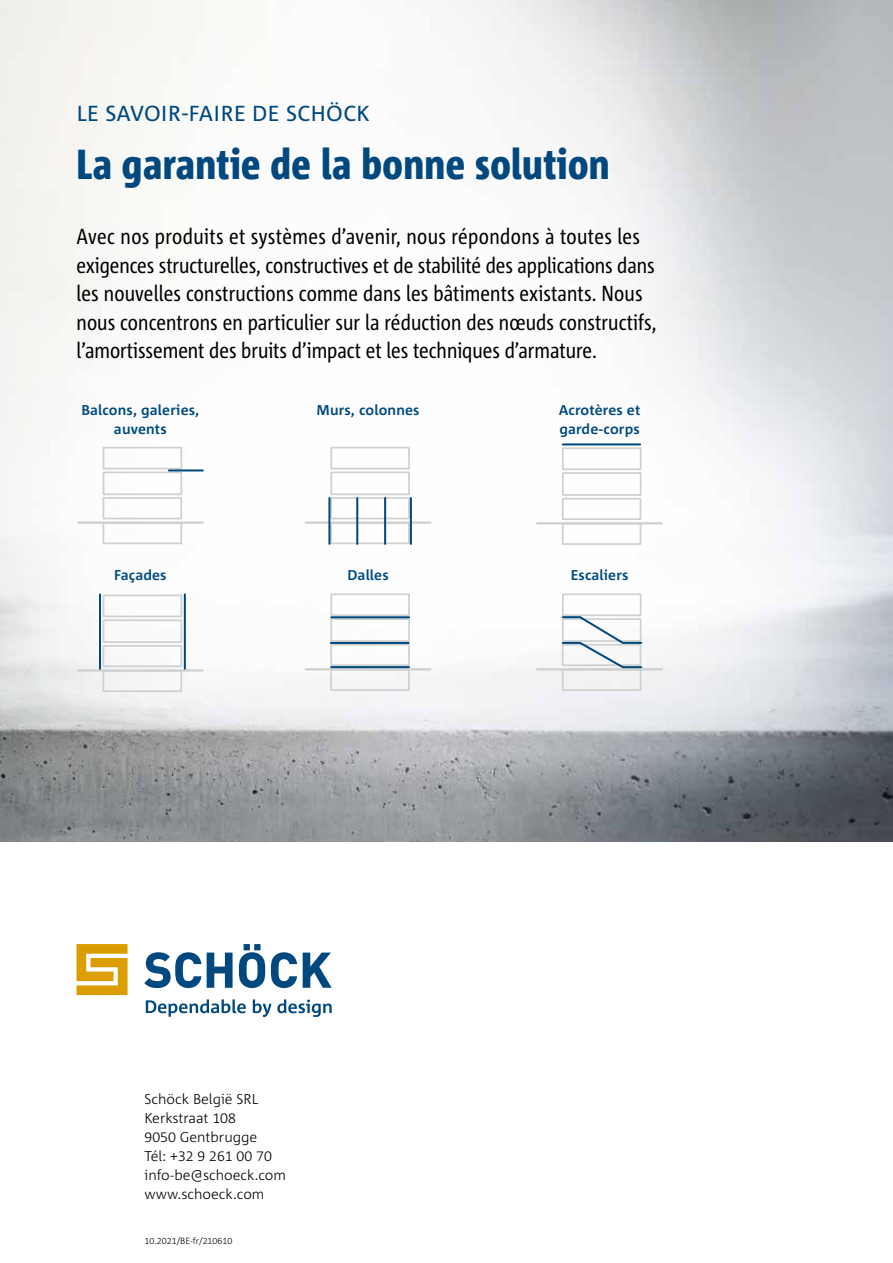
<style>
.page{position:relative;width:893px;height:1263px;background:#fff}
.page>*{position:absolute;margin:0;border:0;box-sizing:border-box;transform-origin:0 0}
.t1{font:800 condensed 42px "Corpid Schoeck";letter-spacing:.01em;color:#00487e}
.t2{font:condensed 21.75px/28.5px "Corpid Schoeck";letter-spacing:.005em;color:#000}
.t3{font:21.75px "Corpid Schoeck";letter-spacing:.02em;color:#00487e}
.t4{font:300 14.25px/19.2px "Corpid Schoeck";color:#000}
.t5{font:700 14.25px/19.2px "Corpid Schoeck";letter-spacing:.01em;color:#004b80;text-align:center}
.t6{font:300 9px "Corpid Schoeck";color:#000}
</style>
<div class="page">
<img style="left:0;top:0;width:893px;height:842px">
<svg style="left:102px;top:447px;width:81px;height:97px"></svg>
<hr style="left:78px;top:521px;width:125px;height:3px;background:#cfd0d0">
<hr style="left:169px;top:469px;width:34px;height:2px;background:#00487e">
<hr style="left:563px;top:443px;width:77px;height:2px;background:#00487e">
<svg style="left:561px;top:446px;width:81px;height:99px"></svg>
<hr style="left:537px;top:522px;width:125px;height:2px;background:#cfd0d0">
<svg style="left:329px;top:447px;width:82px;height:98px"></svg>
<hr style="left:306px;top:521px;width:124px;height:3px;background:#cfd0d0">
<hr style="left:410px;top:498px;width:2px;height:46px;background:#00487e">
<hr style="left:328px;top:498px;width:2px;height:46px;background:#00487e">
<hr style="left:384px;top:498px;width:2px;height:46px;background:#00487e">
<hr style="left:356px;top:498px;width:2px;height:46px;background:#00487e">
<svg style="left:329px;top:593px;width:82px;height:98px"></svg>
<hr style="left:306px;top:668px;width:124px;height:2px;background:#cfd0d0">
<hr style="left:331px;top:616px;width:78px;height:2px;background:#00487e">
<hr style="left:331px;top:642px;width:78px;height:2px;background:#00487e">
<hr style="left:331px;top:666px;width:78px;height:2px;background:#00487e">
<svg style="left:102px;top:594px;width:81px;height:98px"></svg>
<hr style="left:78px;top:669px;width:125px;height:3px;background:#cfd0d0">
<hr style="left:99px;top:594px;width:2px;height:75px;background:#00487e">
<hr style="left:184px;top:594px;width:2px;height:75px;background:#00487e">
<hr style="left:537px;top:668px;width:125px;height:2px;background:#cfd0d0">
<svg style="left:561px;top:593px;width:82px;height:98px"></svg>
<svg style="left:144px;top:944px;width:188px;height:44px"></svg>
<svg style="left:77px;top:944px;width:51px;height:51px"></svg>
<svg style="left:146px;top:999px;width:100px;height:18px"></svg>
<svg style="left:253px;top:999px;width:18px;height:18px"></svg>
<svg style="left:277px;top:999px;width:55px;height:18px"></svg>
<p class="t3" style="left:77px;top:100px;width:295px">LE SAVOIR-FAIRE DE SCHÖCK</p>
<h1 class="t1" style="left:77px;top:138px;width:535px">La garantie de la bonne solution</h1>
<p class="t2" style="left:77px;top:222px;width:582px">Avec nos produits et systèmes d’avenir, nous répondons à toutes les exigences structurelles, constructives et de stabilité des applications dans les nouvelles constructions comme dans les bâtiments existants. Nous nous concentrons en particulier sur la réduction des nœuds constructifs, l’amortissement des bruits d’impact et les techniques d’armature.</p>
<p class="t5" style="left:81px;top:400px;width:119px">Balcons, galeries, auvents</p>
<p class="t5" style="left:317px;top:400px;width:104px">Murs, colonnes</p>
<p class="t5" style="left:559px;top:400px;width:83px;text-align:left">Acrotères et garde-corps</p>
<p class="t5" style="left:114px;top:566px;width:54px">Façades</p>
<p class="t5" style="left:347px;top:566px;width:43px">Dalles</p>
<p class="t5" style="left:571px;top:566px;width:59px">Escaliers</p>
<p class="t4" style="left:145px;top:1089px;width:143px">Schöck België SRL<br>Kerkstraat 108<br>9050 Gentbrugge<br>Tél: +32 9 261 00 70 info-be@schoeck.com www.schoeck.com</p>
<p class="t6" style="left:145px;top:1235px;width:89px">10.2021/BE-fr/210610</p>
</div>
